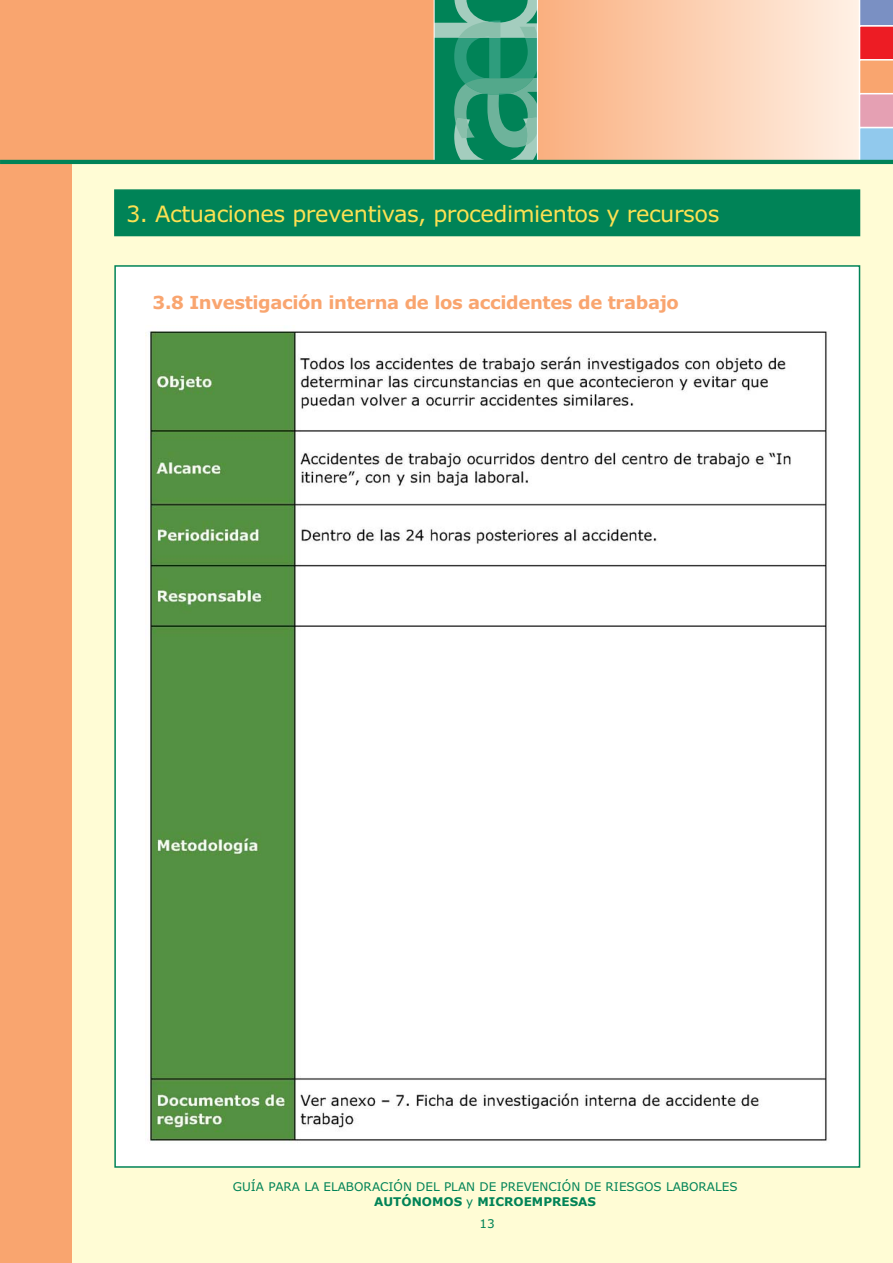
<style>
.page{position:relative;width:893px;height:1263px;background:#fff}
.page>*{position:absolute;margin:0;border:0;box-sizing:border-box;transform-origin:0 0}
.t1{font:22.5px "Verdana";letter-spacing:-.02em;color:#fce152}
.t2{font:700 18px "Verdana";letter-spacing:-.02em;color:#f9a56f}
.t3{font:12px/15px "Verdana";color:#008357;text-align:center}
.s1{font-weight:700}
</style>
<div class="page">
<div style="left:0;top:162px;width:72px;height:1101px;background:#f9a56f"></div>
<div style="left:72px;top:163px;width:820px;height:1100px;background:#fffcd5"></div>
<div style="left:114px;top:189px;width:746px;height:47px;background:#008357;border:2px solid #008357"></div>
<div style="left:114px;top:265px;width:746px;height:903px;background:#fff;border:2px solid #008357"></div>
<img style="left:145px;top:331px;width:682px;height:810px">
<svg style="left:538px;top:0;width:320px;height:160px;background:#fbcfb1"></svg>
<div style="left:0;top:0;width:487px;height:162px;background:#f9a56f"></div>
<svg style="left:433px;top:0;width:105px;height:160px;background:#399c7b"></svg>
<svg style="left:858px;top:0;width:34px;height:160px;background:#cd969f"></svg>
<hr style="left:0;top:160px;width:892px;height:4px;background:#008357">
<h1 class="t1" style="left:126px;top:205px;width:595px">3. Actuaciones preventivas, procedimientos y recursos</h1>
<h2 class="t2" style="left:153px;top:296px;width:528px">3.8 Investigación interna de los accidentes de trabajo</h2>
<p class="t3" style="left:233px;top:1180px;width:506px">GUÍA PARA LA ELABORACIÓN DEL PLAN DE PREVENCIÓN DE RIESGOS LABORALES<br><span class="s1">AUTÓNOMOS</span> y <span class="s1">MICROEMPRESAS</span></p>
<p class="t3" style="left:479px;top:1217px;width:17px">13</p>
</div>
